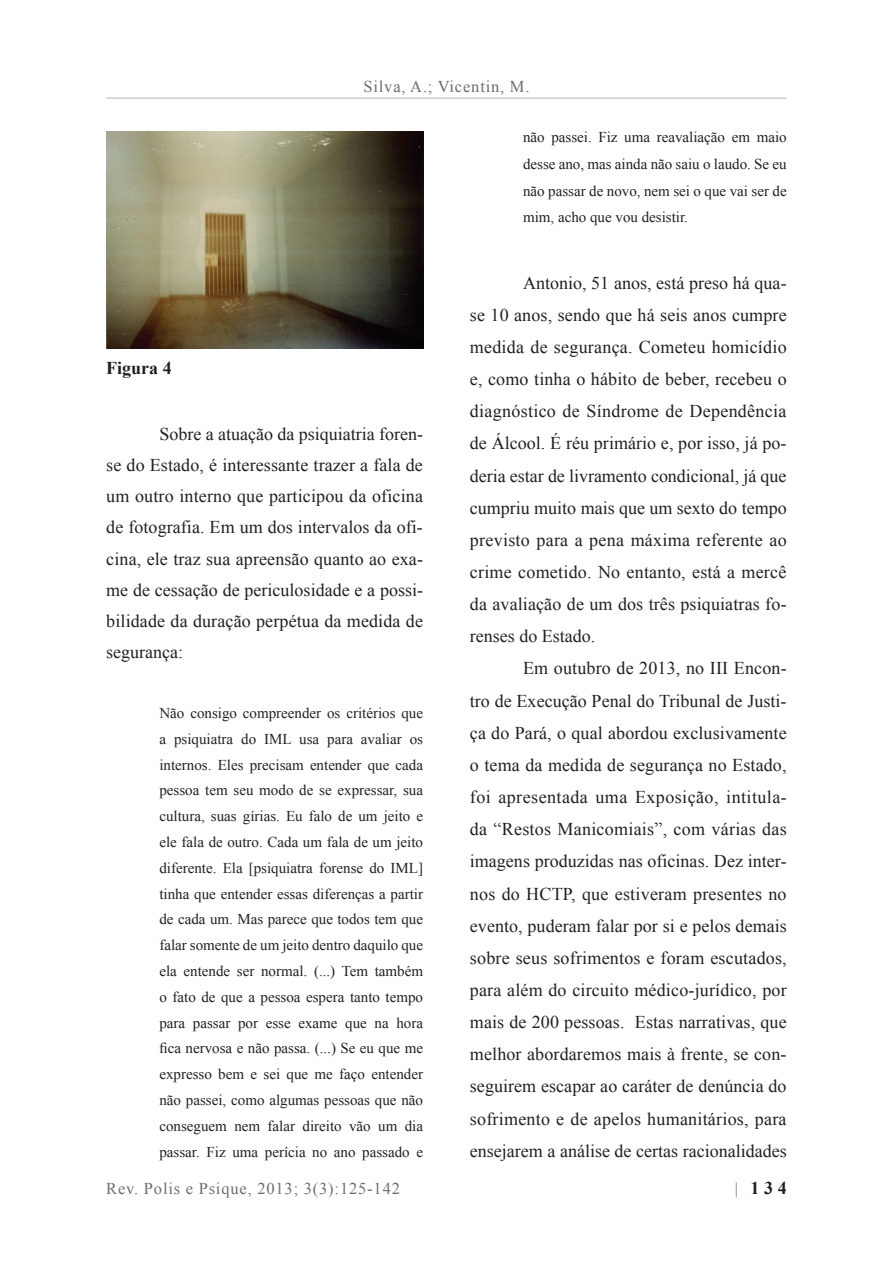
<style>
.page{position:relative;width:893px;height:1263px;background:#fff}
.page>*{position:absolute;margin:0;border:0;box-sizing:border-box;transform-origin:0 0}
.t1{font:18px/32.1px "Times New Roman";letter-spacing:.005em;color:#231f20;text-align:justify}
.t2{font:700 18px "Times New Roman";color:#231f20}
.t3{font:16.5px "Times New Roman";letter-spacing:.05em;color:#6c6d70}
.t4{font:15px/25.8px "Times New Roman";color:#231f20;text-align:justify}
.s1{font-weight:400;font-size:16.5px;color:#6c6d70}
</style>
<div class="page">
<hr style="left:106px;top:98px;width:681px;height:1px;background:#bcbdc0">
<img style="left:106px;top:132px;width:317px;height:216px">
<p class="t3" style="left:363px;top:76px;width:168px">Silva, A.; Vicentin, M.</p>
<p class="t2" style="left:106px;top:356px;width:67px">Figura 4</p>
<p class="t1" style="left:106px;top:418px;width:318px;line-height:31.2px;text-indent:53px">Sobre a atuação da psiquiatria foren&shy;se do Estado, é interessante trazer a fala de um outro interno que participou da oficina de fotografia. Em um dos intervalos da ofi&shy;cina, ele traz sua apreensão quanto ao exa&shy;me de cessação de periculosidade e a possi&shy;bilidade da duração perpétua da medida de segurança:</p>
<p class="t4" style="left:159px;top:700px;width:265px">Não consigo compreender os critérios que a psiquiatra do IML usa para avaliar os internos. Eles precisam entender que cada pessoa tem seu modo de se expressar, sua cultura, suas gírias. Eu falo de um jeito e ele fala de outro. Cada um fala de um jeito diferente. Ela [psiquiatra forense do IML] tinha que entender essas diferenças a partir de cada um. Mas parece que todos tem que falar somente de um jeito dentro daquilo que ela entende ser normal. (...) Tem também o fato de que a pessoa espera tanto tempo para passar por esse exame que na hora fica nervosa e não passa. (...) Se eu que me expresso bem e sei que me faço entender não passei, como algumas pessoas que não conseguem nem falar direito vão um dia passar. Fiz uma perícia no ano passado e</p>
<p class="t4" style="left:523px;top:124px;width:265px;line-height:26.7px">não passei. Fiz uma reavaliação em maio desse ano, mas ainda não saiu o laudo. Se eu não passar de novo, nem sei o que vai ser de mim, acho que vou desistir.</p>
<p class="t1" style="left:470px;top:266px;width:318px;text-indent:53px">Antonio, 51 anos, está preso há qua&shy;se 10 anos, sendo que há seis anos cumpre medida de segurança. Cometeu homicídio e, como tinha o hábito de beber, recebeu o diagnóstico de Síndrome de Dependência de Álcool. É réu primário e, por isso, já po&shy;deria estar de livramento condicional, já que cumpriu muito mais que um sexto do tempo previsto para a pena máxima referente ao crime cometido. No entanto, está a mercê da avaliação de um dos três psiquiatras fo&shy;renses do Estado.</p>
<p class="t1" style="left:470px;top:652px;width:318px;text-indent:53px">Em outubro de 2013, no III Encon&shy;tro de Execução Penal do Tribunal de Justi&shy;ça do Pará, o qual abordou exclusivamente o tema da medida de segurança no Estado, foi apresentada uma Exposição, intitula&shy;da “Restos Manicomiais”, com várias das imagens produzidas nas oficinas. Dez inter&shy;nos do HCTP, que estiveram presentes no evento, puderam falar por si e pelos demais sobre seus sofrimentos e foram escutados, para além do circuito médico-jurídico, por mais de 200 pessoas. Estas narrativas, que melhor abordaremos mais à frente, se con&shy;seguirem escapar ao caráter de denúncia do sofrimento e de apelos humanitários, para ensejarem a análise de certas racionalidades</p>
<p class="t3" style="left:106px;top:1178px;width:295px">Rev. Polis e Psique, 2013; 3(3):125-142</p>
<p class="t2" style="left:735px;top:1176px;width:53px"><span class="s1">|</span> 134</p>
</div>
